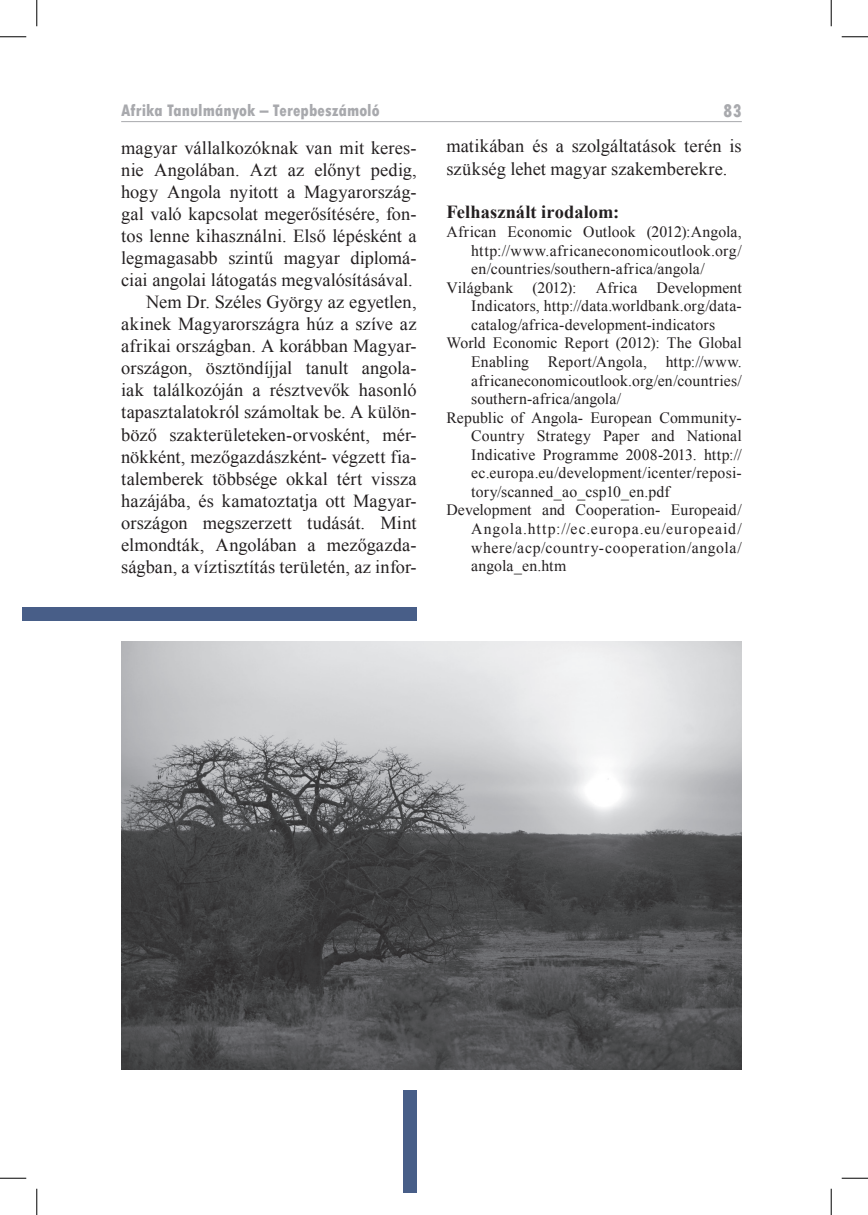
<style>
.page{position:relative;width:868px;height:1215px;background:#fff}
.page>*{position:absolute;margin:0;border:0;box-sizing:border-box;transform-origin:0 0}
.t1{font:800 condensed 19.25px "Tw Cen";color:#a8a9ad}
.t2{font:18.38px/22.1px "Times New Roman";color:#231f20;text-align:right}
.t3{font:700 18.38px "Times New Roman";letter-spacing:.005em;color:#231f20}
.t4{font:800 condensed 17.5px "Tw Cen";color:#a8a9ad}
.t5{font:15.75px "Times New Roman";letter-spacing:.01em;color:#231f20}
.t6{font:15.75px "Times New Roman";letter-spacing:.06em;color:#231f20}
.t7{font:15.75px "Times New Roman";letter-spacing:.045em;color:#231f20}
</style>
<div class="page">
<hr style="left:121px;top:121px;width:620px;height:1px;background:#a8a9ad">
<img style="left:121px;top:641px;width:620px;height:428px">
<div style="left:22px;top:607px;width:394px;height:13px;background:#485e88"></div>
<div style="left:403px;top:1090px;width:13px;height:103px;background:#485e88"></div>
<svg style="left:0;top:36px;width:26px;height:1px"></svg>
<svg style="left:841px;top:36px;width:26px;height:1px"></svg>
<svg style="left:0;top:1177px;width:26px;height:1px"></svg>
<svg style="left:841px;top:1177px;width:26px;height:1px"></svg>
<svg style="left:36px;top:0;width:1px;height:26px"></svg>
<svg style="left:36px;top:1188px;width:1px;height:26px"></svg>
<svg style="left:830px;top:0;width:1px;height:26px"></svg>
<svg style="left:830px;top:1188px;width:1px;height:26px"></svg>
<p class="t4" style="left:121px;top:100px;width:260px">Afrika Tanulmányok – Terepbeszámoló</p>
<p class="t1" style="left:723px;top:99px;width:20px">83</p>
<p class="t2" style="left:121px;top:136px;width:297px">magyar vállalkozóknak van mit keres&shy;nie Angolában. Azt az előnyt pedig, hogy Angola nyitott a Magyarország&shy;gal való kapcsolat megerősítésére, fon&shy;tos lenne kihasználni. Első lépésként a legmagasabb szintű magyar diplomá&shy;ciai angolai látogatás megvalósításával.<br>Nem Dr. Széles György az egyetlen, akinek Magyarországra húz a szíve az afrikai országban. A korábban Magyar&shy;országon, ösztöndíjjal tanult angola&shy;iak találkozóján a résztvevők hasonló tapasztalatokról számoltak be. A külön&shy;böző szakterületeken-orvosként, mér&shy;nökként, mezőgazdászként- végzett fia&shy;talemberek többsége okkal tért vissza hazájába, és kamatoztatja ott Magyar&shy;országon megszerzett tudását. Mint elmondták, Angolában a mezőgazda&shy;ságban, a víztisztítás területén, az infor-</p>
<p class="t2" style="left:446px;top:135px;width:297px;text-align:left">matikában és a szolgáltatások terén is szükség lehet magyar szakemberekre.</p>
<p class="t3" style="left:446px;top:200px;width:174px">Felhasznált irodalom:</p>
<p class="t5" style="left:446px;top:221px;width:297px">African Economic Outlook (2012):Angola,</p>
<p class="t5" style="left:471px;top:240px;width:272px">http://www.africaneconomicoutlook.org/</p>
<p class="t5" style="left:471px;top:258px;width:235px">en/countries/southern-africa/angola/</p>
<p class="t5" style="left:446px;top:277px;width:297px">Világbank (2012): Africa Development</p>
<p class="t5" style="left:471px;top:295px;width:272px">Indicators, http://data.worldbank.org/data-</p>
<p class="t5" style="left:471px;top:314px;width:245px">catalog/africa-development-indicators</p>
<p class="t5" style="left:446px;top:332px;width:297px">World Economic Report (2012): The Global</p>
<p class="t5" style="left:471px;top:351px;width:272px">Enabling Report/Angola, http://www.</p>
<p class="t5" style="left:471px;top:369px;width:272px">africaneconomicoutlook.org/en/countries/</p>
<p class="t5" style="left:471px;top:388px;width:151px">southern-africa/angola/</p>
<p class="t5" style="left:446px;top:407px;width:297px">Republic of Angola- European Community-</p>
<p class="t5" style="left:471px;top:425px;width:272px">Country Strategy Paper and National</p>
<p class="t5" style="left:471px;top:444px;width:272px">Indicative Programme 2008-2013. http://</p>
<p class="t5" style="left:471px;top:462px;width:272px">ec.europa.eu/development/icenter/reposi-</p>
<p class="t5" style="left:471px;top:481px;width:200px">tory/scanned_ao_csp10_en.pdf</p>
<p class="t5" style="left:446px;top:499px;width:297px">Development and Cooperation- Europeaid/</p>
<p class="t6" style="left:471px;top:518px;width:272px">Angola.http://ec.europa.eu/europeaid/</p>
<p class="t7" style="left:471px;top:536px;width:272px">where/acp/country-cooperation/angola/</p>
<p class="t5" style="left:471px;top:555px;width:97px">angola_en.htm</p>
</div>
